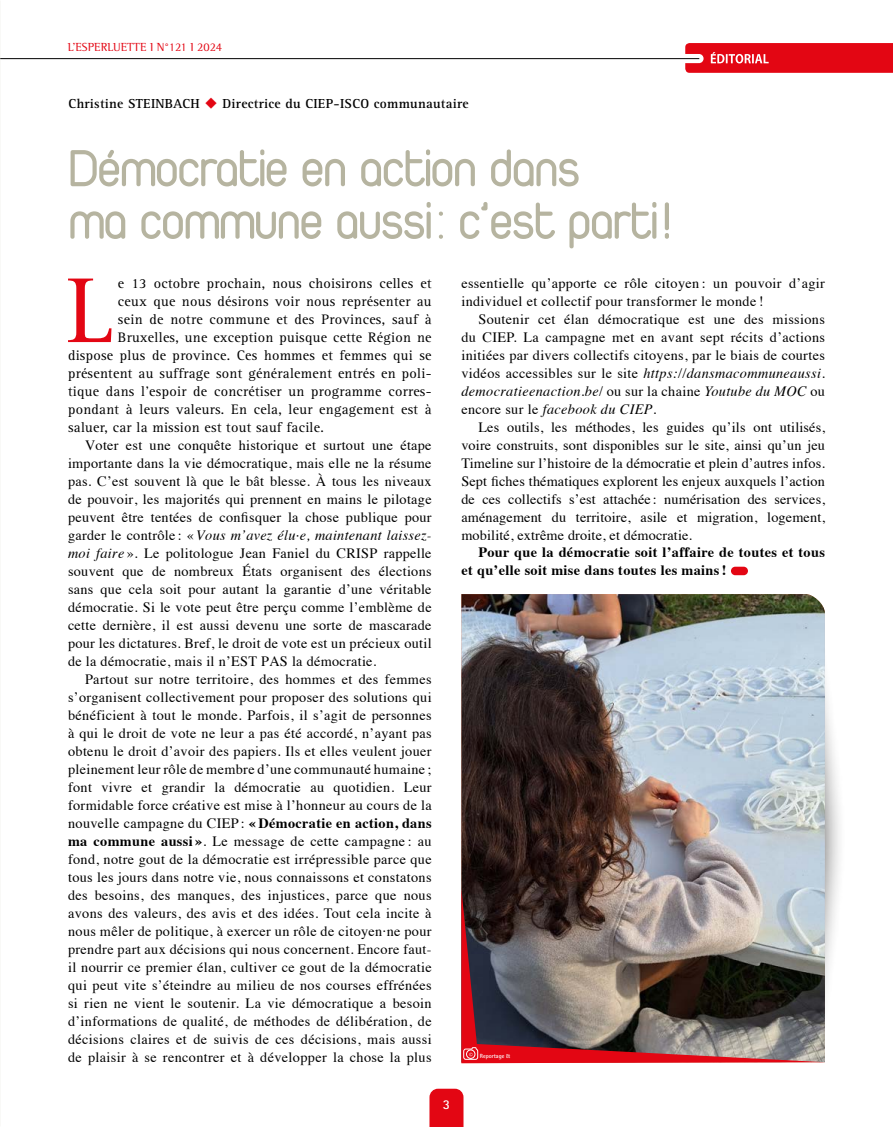
<style>
.page{position:relative;width:893px;height:1127px;background:#fff}
.page>*{position:absolute;margin:0;border:0;box-sizing:border-box;transform-origin:0 0}
._1-edito-lettrine{font:95.4px "Rotis Serif Std";color:#e30613}
.t1{font:54.75px/52.5px "Duepuntozero";letter-spacing:-.02em;color:#b6b4a0}
._1-edito-texte-courant-alinéa{font:14.25px/18px "Times";letter-spacing:.025em;color:#000;text-align:justify}
._1-edito-lettrine-2{font:14.25px "Rotis Serif Std";letter-spacing:.02em;color:#000}
._1-edito-texte-courant-alinéa-2{font:700 14.25px/18px "Times";letter-spacing:.025em;color:#000}
.t2{font:700 13.5px "Rotis Serif Std";letter-spacing:.02em;color:#000}
.t3{font:700 13.5px "Rotis Sans Serif Std";color:#fff}
.t4{font:12px "Rotis Semi Serif Std";color:#e30613}
.copiePhoto{font:700 6px "Rotis Sans Serif Std";color:#fff}
.s1{color:#e30613}
.s2{font-style:italic}
.s3{font-weight:700}
.s4{font-size:7.5px}
</style>
<div class="page">
<hr style="left:0;top:58px;width:699px;height:1px;background:#000">
<svg style="left:685px;top:43px;width:208px;height:30px;background:#e41824"></svg>
<img style="left:461px;top:594px;width:364px;height:295px">
<img style="left:461px;top:889px;width:364px;height:174px">
<svg style="left:463px;top:1047px;width:15px;height:13px"></svg>
<div style="left:466px;top:1049px;width:9px;height:10px;border:1px solid #fff;border-radius:50%"></div>
<svg style="left:825px;top:687px;width:15px;height:307px"></svg>
<svg style="left:429px;top:1089px;width:34px;height:38px"></svg>
<div style="left:731px;top:567px;width:17px;height:8px;background:#e30613;border-radius:4px"></div>
<p class="t4" style="left:68px;top:40px;width:156px">L’ESPERLUETTE I N°121 I 2024</p>
<p class="t2" style="left:69px;top:96px;width:402px">Christine STEINBACH <span class="s1">◆</span> Directrice du CIEP-ISCO communautaire</p>
<p class="t1" style="left:69px;top:143px;width:605px">Démocratie en action dans<br>ma commune aussi: c’est parti!</p>
<p class="_1-edito-lettrine" style="left:66px;top:256px;width:49px">L</p>
<p class="_1-edito-lettrine-2" style="left:118px;top:275px;width:315px">e 13 octobre prochain, nous choisirons celles et</p>
<p class="_1-edito-lettrine-2" style="left:118px;top:293px;width:315px">ceux que nous désirons voir nous représenter au</p>
<p class="_1-edito-lettrine-2" style="left:118px;top:311px;width:315px">sein de notre commune et des Provinces, sauf à</p>
<p class="_1-edito-lettrine-2" style="left:118px;top:329px;width:315px">Bruxelles, une exception puisque cette Région ne</p>
<p class="_1-edito-lettrine-2" style="left:68px;top:347px;width:365px">dispose plus de province. Ces hommes et femmes qui se</p>
<p class="_1-edito-lettrine-2" style="left:68px;top:365px;width:365px">présentent au suffrage sont généralement entrés en poli-</p>
<p class="_1-edito-lettrine-2" style="left:68px;top:383px;width:365px">tique dans l’espoir de concrétiser un programme corres-</p>
<p class="_1-edito-lettrine-2" style="left:68px;top:401px;width:365px">pondant à leurs valeurs. En cela, leur engagement est à</p>
<p class="_1-edito-lettrine-2" style="left:68px;top:419px;width:257px">saluer, car la mission est tout sauf facile.</p>
<p class="_1-edito-texte-courant-alinéa" style="left:68px;top:435px;width:365px;text-indent:17px">Voter est une conquête historique et surtout une étape importante dans la vie démocratique, mais elle ne la résume pas. C’est souvent là que le bât blesse. À tous les niveaux de pouvoir, les majorités qui prennent en mains le pilotage peuvent être tentées de confisquer la chose publique pour garder le contrôle : « <span class="s2">Vous m’avez élu·e, maintenant laissez&shy;moi faire</span> ». Le politologue Jean Faniel du CRISP rappelle souvent que de nombreux États organisent des élections sans que cela soit pour autant la garantie d’une véritable démocratie. Si le vote peut être perçu comme l’emblème de cette dernière, il est aussi devenu une sorte de mascarade pour les dictatures. Bref, le droit de vote est un précieux outil de la démocratie, mais il n’EST PAS la démocratie.</p>
<p class="_1-edito-texte-courant-alinéa" style="left:68px;top:669px;width:365px;text-indent:17px">Partout sur notre territoire, des hommes et des femmes s’organisent collectivement pour proposer des solutions qui bénéficient à tout le monde. Parfois, il s’agit de personnes à qui le droit de vote ne leur a pas été accordé, n’ayant pas obtenu le droit d’avoir des papiers. Ils et elles veulent jouer pleinement leur rôle de membre d’une communauté humaine ; font vivre et grandir la démocratie au quotidien. Leur formidable force créative est mise à l’honneur au cours de la nouvelle campagne du CIEP: <span class="s3">« Démocratie en action, dans ma commune aussi »</span>. Le message de cette campagne : au fond, notre gout de la démocratie est irrépressible parce que tous les jours dans notre vie, nous connaissons et constatons des besoins, des manques, des injustices, parce que nous avons des valeurs, des avis et des idées. Tout cela incite à nous mêler de politique, à exercer un rôle de citoyen·ne pour prendre part aux décisions qui nous concernent. Encore faut&shy;il nourrir ce premier élan, cultiver ce gout de la démocratie qui peut vite s’éteindre au milieu de nos courses effrénées si rien ne vient le soutenir. La vie démocratique a besoin d’informations de qualité, de méthodes de délibération, de décisions claires et de suivis de ces décisions, mais aussi de plaisir à se rencontrer et à développer la chose la plus</p>
<p class="_1-edito-texte-courant-alinéa" style="left:461px;top:273px;width:365px">essentielle qu’apporte ce rôle citoyen : un pouvoir d’agir individuel et collectif pour transformer le monde !</p>
<p class="_1-edito-texte-courant-alinéa" style="left:461px;top:309px;width:365px;text-indent:17px">Soutenir cet élan démocratique est une des missions du CIEP. La campagne met en avant sept récits d’actions initiées par divers collectifs citoyens, par le biais de courtes vidéos accessibles sur le site <span class="s2">https://dansmacommuneaussi. democratieenaction.be</span>/ ou sur la chaine <span class="s2">Youtube du MOC</span> ou encore sur le <span class="s2">facebook du CIEP</span>.</p>
<p class="_1-edito-texte-courant-alinéa" style="left:461px;top:417px;width:365px;text-indent:17px">Les outils, les méthodes, les guides qu’ils ont utilisés, voire construits, sont disponibles sur le site, ainsi qu’un jeu Timeline sur l’histoire de la démocratie et plein d’autres infos.<br>Sept fiches thématiques explorent les enjeux auxquels l’action de ces collectifs s’est attachée : numérisation des services, aménagement du territoire, asile et migration, logement, mobilité, extrême droite, et démocratie.</p>
<p class="_1-edito-texte-courant-alinéa-2" style="left:461px;top:542px;width:365px;text-indent:17px">Pour que la démocratie soit l’affaire de toutes et tous et qu’elle soit mise dans toutes les mains!</p>
<p class="copiePhoto" style="left:469px;top:1052px;width:43px"><span class="s4">©</span> Reportage &amp;</p>
<p class="t3" style="left:443px;top:1095px;width:9px">3</p>
</div>
